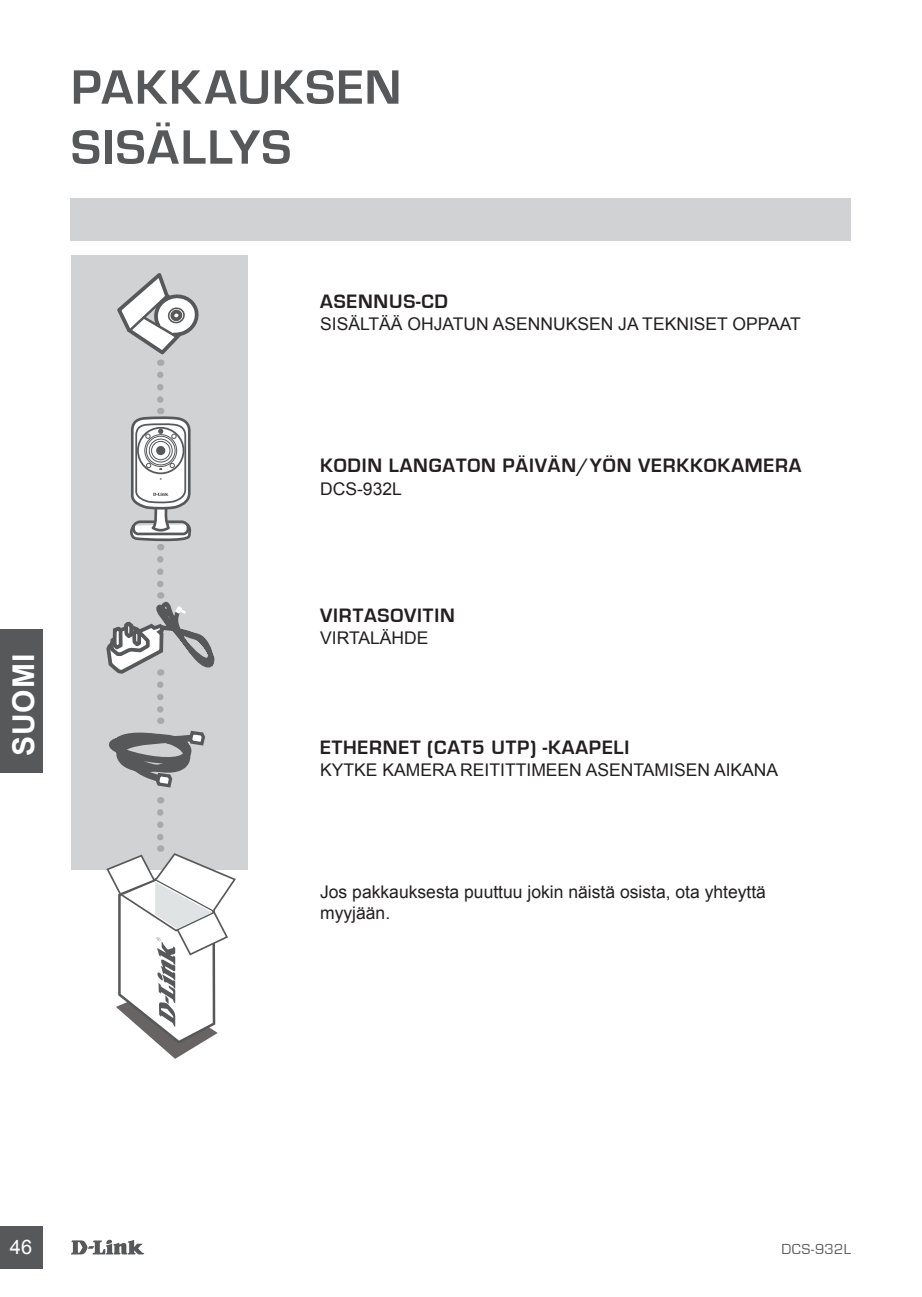
<style>
.page{position:relative;width:922px;height:1297px;background:#fff}
.page>*{position:absolute;margin:0;border:0;box-sizing:border-box;transform-origin:0 0}
.t1{font:700 50px/60px "Eurostile";letter-spacing:.025em;color:#57585a}
.t2{font:700 30px "Arial";letter-spacing:.04em;color:#fff}
.t3{font:700 20px "Eurostile";letter-spacing:.04em;color:#231f20}
.t4{font:20px "Arial";color:#fff}
.t5{font:17.5px/21px "Arial";color:#231f20}
.t6{font:15px "Eurostile";letter-spacing:.03em;color:#57585a}
</style>
<div class="page">
<svg style="left:71px;top:1239px;width:73px;height:15px"></svg>
<div style="left:0;top:1226px;width:43px;height:43px;background:#57585a"></div>
<div style="left:0;top:629px;width:43px;height:144px;background:#57585a"></div>
<div style="left:71px;top:198px;width:779px;height:42px;background:#d1d2d4"></div>
<div style="left:71px;top:255px;width:176px;height:615px;background:#d1d2d4"></div>
<svg style="left:109px;top:684px;width:96px;height:104px"></svg>
<svg style="left:106px;top:812px;width:130px;height:247px"></svg>
<svg style="left:117px;top:273px;width:82px;height:93px"></svg>
<svg style="left:106px;top:559px;width:109px;height:117px"></svg>
<svg style="left:130px;top:375px;width:62px;height:175px"></svg>
<h1 class="t1" style="left:71px;top:58px;width:332px">PAKKAUKSEN<br>SISÄLLYS</h1>
<p class="t3" style="left:320px;top:291px;width:129px">ASENNUS-CD</p>
<p class="t5" style="left:320px;top:314px;width:482px">SISÄLTÄÄ OHJATUN ASENNUKSEN JA TEKNISET OPPAAT</p>
<p class="t3" style="left:320px;top:455px;width:27px">KODIN</p>
<p class="t3" style="left:389px;top:455px;width:15px">LANGATON</p>
<p class="t3" style="left:502px;top:455px;width:13px">PÄIVÄN</p>
<p class="t3" style="left:577px;top:455px;width:114px">/YÖN VERKKOKA</p>
<p class="t3" style="left:744px;top:455px;width:56px">MERA</p>
<p class="t5" style="left:320px;top:478px;width:83px">DCS-932L</p>
<h2 class="t2" style="left:4px;top:756px;width:104px;rotate:-90deg">SUOMI</h2>
<p class="t3" style="left:320px;top:604px;width:136px">VIRTASOVITIN</p>
<p class="t5" style="left:320px;top:628px;width:110px">VIRTALÄHDE</p>
<p class="t3" style="left:320px;top:736px;width:310px">ETHERNET (CAT5 UTP) -KAAPELI</p>
<p class="t5" style="left:320px;top:759px;width:459px">KYTKE KAMERA REITITTIMEEN ASENTAMISEN AIKANA</p>
<p class="t5" style="left:320px;top:882px;width:447px">Jos pakkauksesta puuttuu jokin näistä osista, ota yhteyttä myyjään.</p>
<p class="t4" style="left:10px;top:1234px;width:24px">46</p>
<p class="t6" style="left:781px;top:1241px;width:70px">DCS-932L</p>
</div>
